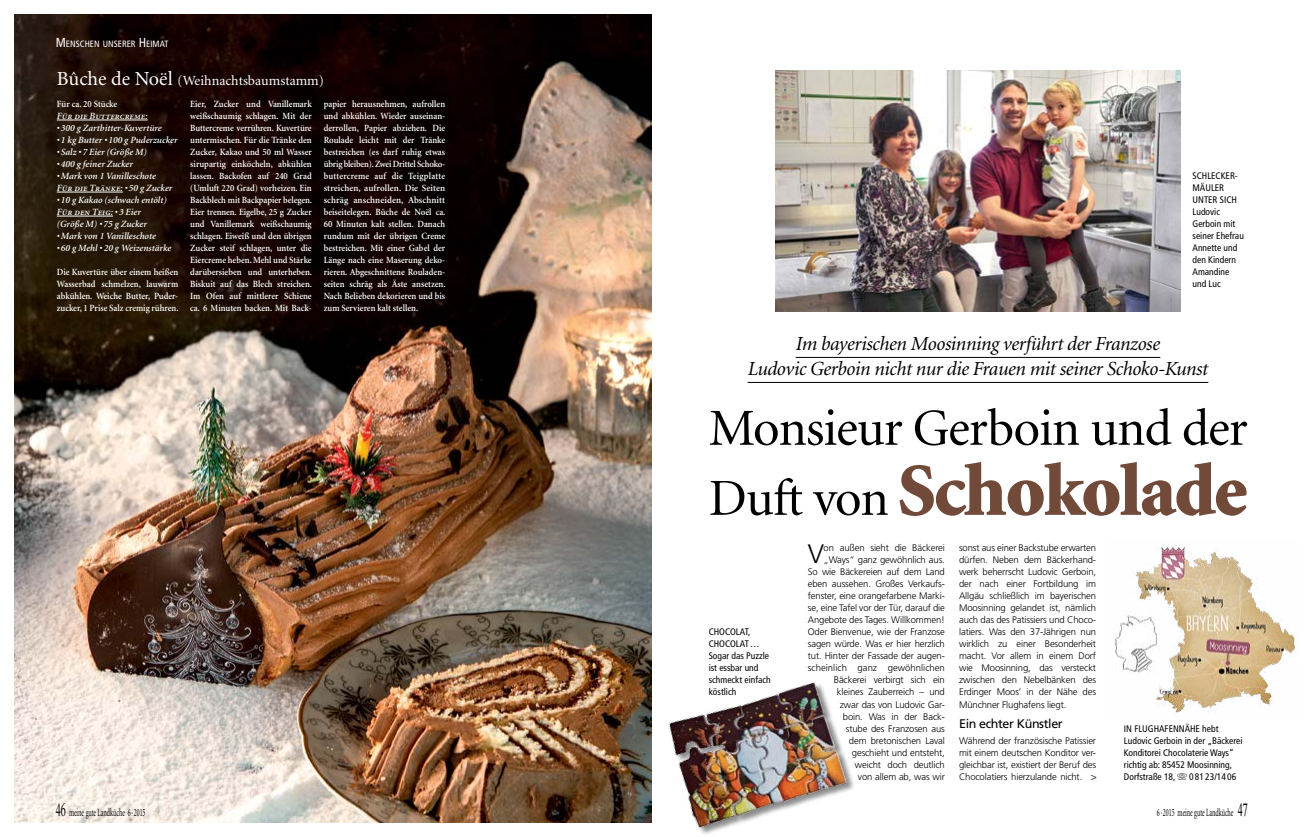
<style>
.page{position:relative;width:1304px;height:837px;background:#fff}
.page>*{position:absolute;margin:0;border:0;box-sizing:border-box;transform-origin:0 0}
.t1{font:900 75px "Minion";letter-spacing:-.02em;color:#724a39}
.t2{font:52px "Minion";letter-spacing:-.02em;color:#000}
.t3{font:300 26.7px "Frutiger LT";color:#000}
.t4{font:italic 20px/25px "Minion";letter-spacing:-.02em;color:#000;text-align:center}
.t5{font:14px "Minion";color:#fff}
.t6{font:12.5px "Frutiger LT";letter-spacing:-.03em;color:#000}
.t7{font:11px "Minion";color:#000;scale:.56 1}
.t8{font:condensed 10px "Frutiger LT";color:#000}
.t9{font:600 9.5px/12px "Minion";color:#fff;text-align:justify;scale:.93 1}
.t10{font:300 9.5px/12px "Frutiger LT";letter-spacing:-.015em;color:#000;text-align:justify}
.t11{font:condensed 9.5px/12px "Frutiger LT";color:#000}
.t12{font:italic 600 9.5px "Minion";color:#fff}
.t13{font:9.5px "Minion Semibold Italic SC";color:#fff}
.t14{font:condensed 9.1px "Frutiger LT";color:#fff}
.s1{font-size:13px}
.s2{font-size:20px}
.s3{font-family:"Minion";font-weight:600;font-style:italic}
.s4{font-weight:400;font-size:52px;color:#000}
.s5{font-family:"Times Ten LT";font-size:18px}
</style>
<div class="page">
<img style="left:669px;top:682px;width:182px;height:152px">
<img style="left:776px;top:71px;width:405px;height:240px">
<img style="left:14px;top:14px;width:638px;height:808px">
<img style="left:1115px;top:546px;width:180px;height:169px">
<hr style="left:796px;top:357px;width:364px;height:1px;background:#000">
<hr style="left:748px;top:382px;width:460px;height:1px;background:#000">
<hr style="left:57px;top:120px;width:91px;height:1px;background:#fff">
<hr style="left:57px;top:192px;width:66px;height:1px;background:#fff">
<hr style="left:57px;top:216px;width:56px;height:1px;background:#fff">
<p class="t14" style="left:56px;top:38px;width:114px"><span class="s1">M</span>ENSCHEN UNSERER <span class="s1">H</span> EIMAT</p>
<h3 class="t5" style="left:57px;top:74px;width:269px"><span class="s2">Bûche de Noël</span> (Weihnachtsbaumstamm)</h3>
<p class="t9" style="left:57px;top:98px;width:67px">Für ca. 20 Stücke</p>
<p class="t13" style="left:57px;top:111px;width:92px">Für die Buttercreme:</p>
<p class="t12" style="left:57px;top:123px;width:106px">• 300 g Zartbitter-Kuvertüre</p>
<p class="t12" style="left:57px;top:135px;width:122px">• 1 kg Butter • 100 g Puderzucker</p>
<p class="t12" style="left:57px;top:147px;width:92px">• Salz • 7 Eier (Größe M)</p>
<p class="t12" style="left:57px;top:159px;width:78px">• 400 g feiner Zucker</p>
<p class="t12" style="left:57px;top:171px;width:101px">•Mark von 1 Vanilleschote</p>
<p class="t13" style="left:57px;top:183px;width:117px">Für die Tränke: <span class="s3">• 50 g Zucker</span></p>
<p class="t12" style="left:57px;top:195px;width:112px">• 10 g Kakao (schwach entölt)</p>
<p class="t13" style="left:57px;top:207px;width:86px">Für den Teig: <span class="s3">• 3 Eier</span></p>
<p class="t12" style="left:57px;top:219px;width:92px">(Größe M) • 75 g Zucker</p>
<p class="t12" style="left:57px;top:231px;width:101px">•Mark von 1 Vanilleschote</p>
<p class="t12" style="left:57px;top:243px;width:116px">• 60 g Mehl • 20 g Weizenstärke</p>
<p class="t9" style="left:57px;top:266px;width:132px">Die Kuvertüre über einem heißen Wasserbad schmelzen, lauwarm abkühlen. Weiche Butter, Puder&shy;zucker, 1 Prise Salz cremig rühren.</p>
<p class="t9" style="left:190px;top:98px;width:132px">Eier, Zucker und Vanillemark weißschaumig schlagen. Mit der Buttercreme verrühren. Kuvertüre untermischen. Für die Tränke den Zucker, Kakao und 50 ml Wasser sirupartig einköcheln, abkühlen lassen. Backofen auf 240 Grad (Umluft 220 Grad) vorheizen. Ein Backblech mit Backpapier belegen.<br>Eier trennen. Eigelbe, 25 g Zucker und Vanillemark weißschaumig schlagen. Eiweiß und den übrigen Zucker steif schlagen, unter die Eiercreme heben. Mehl und Stärke darübersieben und unterheben.<br>Biskuit auf das Blech streichen.<br>Im Ofen auf mittlerer Schiene ca. 6 Minuten backen. Mit Back-</p>
<p class="t9" style="left:324px;top:98px;width:132px">papier herausnehmen, aufrollen und abkühlen. Wieder auseinan&shy;derrollen, Papier abziehen. Die Roulade leicht mit der Tränke bestreichen (es darf ruhig etwas übrig bleiben). Zwei Drittel Schoko&shy;buttercreme auf die Teigplatte streichen, aufrollen. Die Seiten schräg anschneiden, Abschnitt beiseitelegen. Bûche de Noël ca.<br>60 Minuten kalt stellen. Danach rundum mit der übrigen Creme bestreichen. Mit einer Gabel der Länge nach eine Maserung deko&shy;rieren. Abgeschnittene Rouladen&shy;seiten schräg als Äste ansetzen.<br>Nach Belieben dekorieren und bis zum Servieren kalt stellen.</p>
<p class="t11" style="left:1193px;top:170px;width:53px">SCHLECKER-<br>MÄULER<br>UNTER SICH<br>Ludovic<br>Gerboin mit seiner Ehefrau<br>Annette und den Kindern<br>Amandine und Luc</p>
<h3 class="t4" style="left:748px;top:332px;width:462px">Im bayerischen Moosinning verführt der Franzose<br>Ludovic Gerboin nicht nur die Frauen mit seiner Schoko-Kunst</h3>
<h2 class="t2" style="left:709px;top:402px;width:540px">Monsieur Gerboin und der</h2>
<h1 class="t1" style="left:709px;top:452px;width:541px"><span class="s4">Duft von</span> Schokolade</h1>
<p class="t11" style="left:709px;top:626px;width:64px">CHOCOLAT,<br>CHOCOLAT…<br>Sogar das Puzzle ist essbar und schmeckt einfach köstlich</p>
<p class="t10" style="left:808px;top:542px;width:139px;text-align:right">on außen sieht die Bäckerei „Ways“ ganz gewöhnlich aus.<br>So wie Bäckereien auf dem Land eben aussehen. Großes Verkaufs&shy;fenster, eine orangefarbene Marki&shy;se, eine Tafel vor der Tür, darauf die<br>Angebote des Tages. Willkommen!<br>Oder Bienvenue, wie der Franzose sagen würde. Was er hier herzlich tut. Hinter der Fassade der augen&shy;scheinlich ganz gewöhnlichen<br>Bäckerei verbirgt sich ein kleines Zauberreich – und<br>zwar das von Ludovic Gar-<br>boin. Was in der Back-<br>stube des Franzosen aus<br>dem bretonischen Laval<br>geschieht und entsteht,<br>weicht doch deutlich<br>von allem ab, was wir</p>
<h3 class="t3" style="left:808px;top:538px;width:18px">V</h3>
<p class="t10" style="left:959px;top:542px;width:139px">sonst aus einer Backstube erwarten dürfen. Neben dem Bäckerhand&shy;werk beherrscht Ludovic Gerboin, der nach einer Fortbildung im Allgäu schließlich im bayerischen Moosinning gelandet ist, nämlich auch das des Patissiers und Choco&shy;latiers. Was den 37-Jährigen nun wirklich zu einer Besonderheit macht. Vor allem in einem Dorf wie Moosinning, das versteckt zwischen den Nebelbänken des Erdinger Moos’ in der Nähe des Münchner Flughafens liegt.</p>
<h3 class="t6" style="left:959px;top:715px;width:105px">Ein echter Künstler</h3>
<p class="t10" style="left:959px;top:734px;width:139px">Während der französische Patissier mit einem deutschen Konditor ver&shy;gleichbar ist, existiert der Beruf des Chocolatiers hierzulande nicht.</p>
<p class="t8" style="left:1091px;top:770px;width:7px">&gt;</p>
<p class="t11" style="left:1124px;top:722px;width:120px">IN FLUGHAFENNÄHE hebt<br>Ludovic Gerboin in der „Bäckerei<br>Konditorei Chocolaterie Ways“ richtig ab: 85452 Moosinning,<br>Dorfstraße 18,</p>
<p class="t11" style="left:1189px;top:770px;width:49px">0 81 23/14 06</p>
<p class="t7" style="left:56px;top:806px;width:162px"><span class="s5">46</span> meine gute Landküche 6 ·2015</p>
<p class="t7" style="left:1157px;top:806px;width:164px">6 ·2015 meine gute Landküche <span class="s5">47</span></p>
</div>
